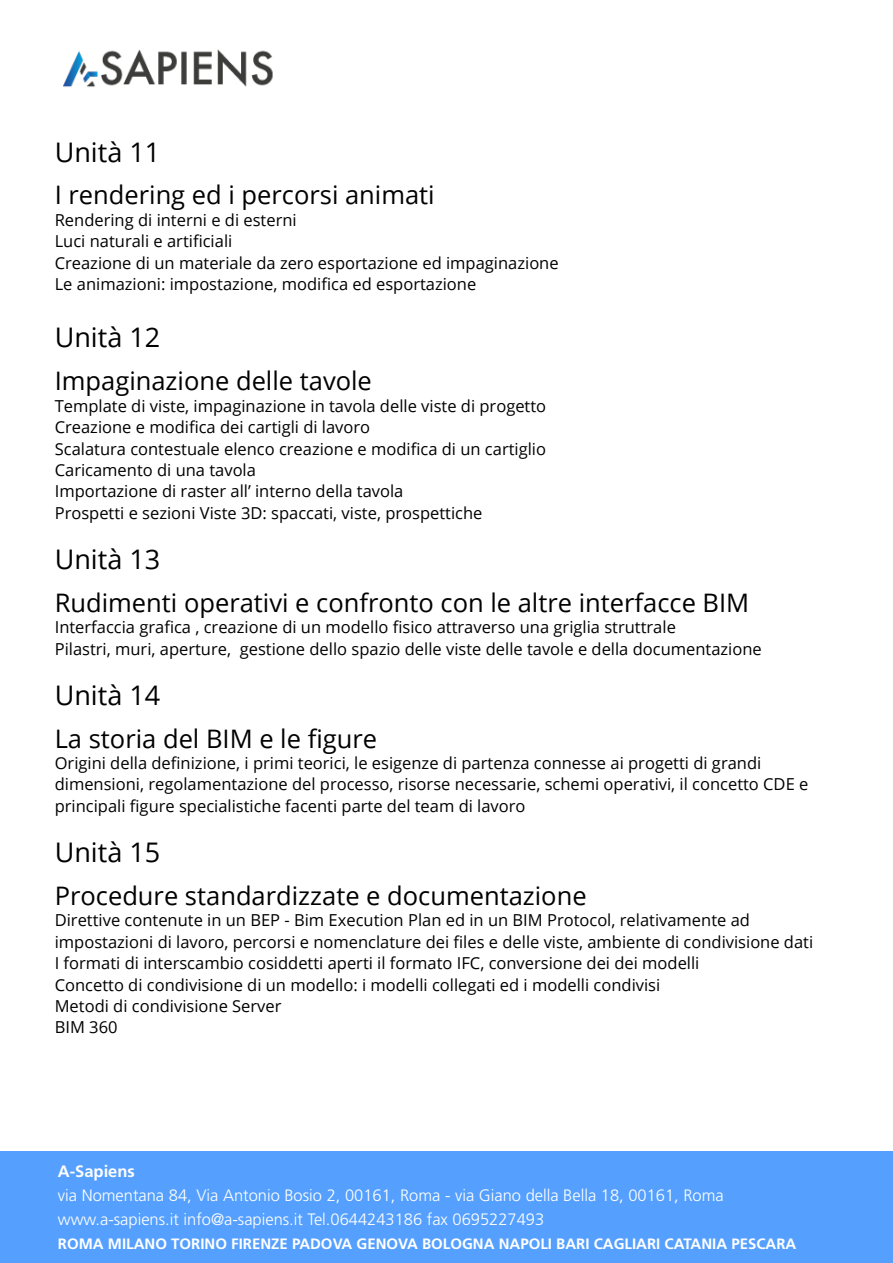
<style>
.page{position:relative;width:893px;height:1263px;background:#fff}
.page>*{position:absolute;margin:0;border:0;box-sizing:border-box;transform-origin:0 0}
.t1{font:27px "Open Sans";color:#000}
.t2{font:25.5px "Open Sans";color:#000}
.t3{font:16.5px/21.5px "Open Sans";color:#000}
.t4{font:300 16.5px/24px "Frutiger LT Std";color:#fff}
.t5{font:700 16.5px "Frutiger LT Std";color:#fff}
.t6{font:700 15px "Frutiger LT Std";color:#fff}
</style>
<div class="page">
<img style="left:63px;top:49px;width:210px;height:38px">
<div style="left:0;top:1151px;width:893px;height:112px;background:#55a0ff"></div>
<h1 class="t1" style="left:55px;top:133px;width:107px">Unità 11</h1>
<h2 class="t2" style="left:55px;top:178px;width:381px">I rendering ed i percorsi animati</h2>
<p class="t3" style="left:55px;top:209px;width:505px">Rendering di interni e di esterni<br>Luci naturali e artificiali<br>Creazione di un materiale da zero esportazione ed impaginazione Le animazioni: impostazione, modifica ed esportazione</p>
<h1 class="t1" style="left:55px;top:319px;width:107px">Unità 12</h1>
<h2 class="t2" style="left:55px;top:363px;width:319px">Impaginazione delle tavole</h2>
<p class="t3" style="left:55px;top:394px;width:493px">Template di viste, impaginazione in tavola delle viste di progetto Creazione e modifica dei cartigli di lavoro<br>Scalatura contestuale elenco creazione e modifica di un cartiglio Caricamento di una tavola<br>Importazione di raster all’ interno della tavola<br>Prospetti e sezioni Viste 3D: spaccati, viste, prospettiche</p>
<h1 class="t1" style="left:55px;top:541px;width:107px">Unità 13</h1>
<h2 class="t2" style="left:55px;top:585px;width:696px">Rudimenti operativi e confronto con le altre interfacce BIM</h2>
<p class="t3" style="left:55px;top:616px;width:708px">Interfaccia grafica , creazione di un modello fisico attraverso una griglia struttrale<br>Pilastri, muri, aperture, gestione dello spazio delle viste delle tavole e della documentazione</p>
<h1 class="t1" style="left:55px;top:676px;width:107px">Unità 14</h1>
<h2 class="t2" style="left:55px;top:721px;width:324px">La storia del BIM e le figure</h2>
<p class="t3" style="left:55px;top:752px;width:755px">Origini della definizione, i primi teorici, le esigenze di partenza connesse ai progetti di grandi dimensioni, regolamentazione del processo, risorse necessarie, schemi operativi, il concetto CDE e principali figure specialistiche facenti parte del team di lavoro</p>
<h1 class="t1" style="left:55px;top:833px;width:107px">Unità 15</h1>
<h2 class="t2" style="left:55px;top:878px;width:533px">Procedure standardizzate e documentazione</h2>
<p class="t3" style="left:55px;top:909px;width:760px">Direttive contenute in un BEP - Bim Execution Plan ed in un BIM Protocol, relativamente ad impostazioni di lavoro, percorsi e nomenclature dei files e delle viste, ambiente di condivisione dati I formati di interscambio cosiddetti aperti il formato IFC, conversione dei dei modelli<br>Concetto di condivisione di un modello: i modelli collegati ed i modelli condivisi<br>Metodi di condivisione Server<br>BIM 360</p>
<p class="t5" style="left:58px;top:1161px;width:79px">A-Sapiens</p>
<p class="t4" style="left:58px;top:1183px;width:667px">via Nomentana 84, Via Antonio Bosio 2, 00161, Roma - via Giano della Bella 18, 00161, Roma www.a-sapiens.it info@a-sapiens.it Tel.0644243186 fax 0695227493</p>
<p class="t6" style="left:58px;top:1235px;width:740px">ROMA MILANO TORINO FIRENZE PADOVA GENOVA BOLOGNA NAPOLI BARI CAGLIARI CATANIA PESCARA</p>
</div>
